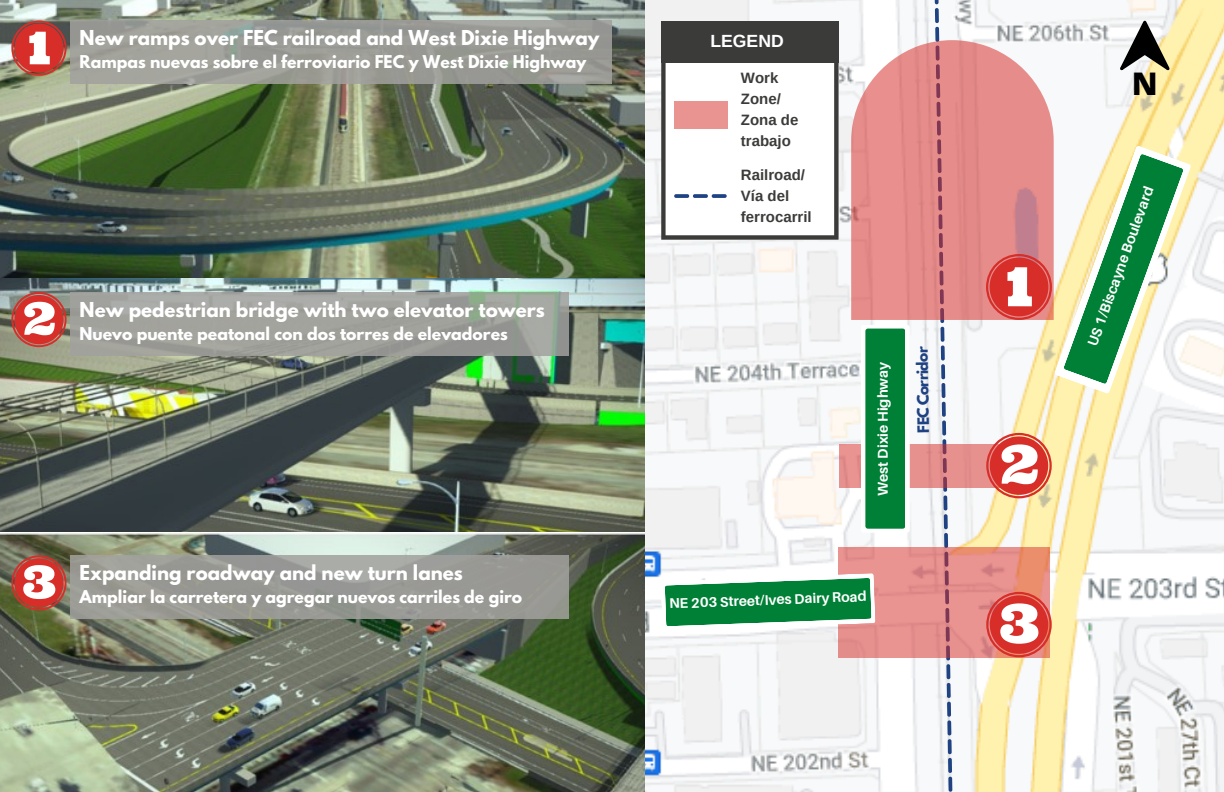
<style>
.page{position:relative;width:1224px;height:792px;background:#fff}
.page>*{position:absolute;margin:0;border:0;box-sizing:border-box;transform-origin:0 0}
.t1{font:800 31.2px "Open Sans";color:#000}
.t2{font:700 18.2px "League Spartan";color:#fff}
.t3{font:700 17.6px "Arimo";color:#fff}
.t4{font:700 15.6px "League Spartan";color:#fff}
.t5{font:700 15px/21px "Arimo";color:#3b3b3a}
.t6{font:700 14.2px "Aileron";color:#fff}
.t7{font:700 14px "Aileron";color:#fff}
.t8{font:700 14px "League Spartan";color:#1f4283}
</style>
<div class="page">
<img style="left:0;top:0;width:646px;height:278px">
<img style="left:0;top:278px;width:646px;height:514px">
<img style="left:646px;top:0;width:578px;height:792px">
<svg style="left:11px;top:292px;width:56px;height:55px"></svg>
<svg style="left:11px;top:555px;width:56px;height:56px"></svg>
<div style="left:70px;top:21px;width:542px;height:63px;background:#9b9c97"></div>
<svg style="left:11px;top:21px;width:56px;height:55px;background:#c1645d"></svg>
<svg style="left:70px;top:292px;width:499px;height:63px;background:#a0a19c"></svg>
<svg style="left:70px;top:555px;width:499px;height:63px;background:#9a9a95"></svg>
<svg style="left:1120px;top:21px;width:49px;height:49px"></svg>
<svg style="left:661px;top:62px;width:178px;height:178px"></svg>
<div style="left:661px;top:21px;width:178px;height:41px;background:#3b3b3a"></div>
<div style="left:674px;top:101px;width:54px;height:28px;background:#ea9492"></div>
<svg style="left:674px;top:194px;width:53px;height:4px"></svg>
<svg style="left:935px;top:0;width:17px;height:792px"></svg>
<svg style="left:839px;top:444px;width:147px;height:43px;background:#e28d8c"></svg>
<div style="left:861px;top:325px;width:49px;height:208px;background:#fff;border-radius:3px"></div>
<div style="left:865px;top:329px;width:40px;height:200px;background:#008037;border-radius:3px"></div>
<svg style="left:851px;top:40px;width:203px;height:280px;background:#e49594"></svg>
<svg style="left:986px;top:146px;width:205px;height:248px"></svg>
<svg style="left:986px;top:433px;width:66px;height:65px"></svg>
<svg style="left:839px;top:547px;width:211px;height:110px;background:#e58e8a"></svg>
<svg style="left:660px;top:573px;width:216px;height:58px"></svg>
<svg style="left:986px;top:592px;width:66px;height:65px"></svg>
<p class="t2" style="left:80px;top:29px;width:521px">New ramps over FEC railroad and West Dixie Highway</p>
<h1 class="t4" style="left:80px;top:54px;width:508px">Rampas nuevas sobre el ferroviario FEC y West Dixie Highway</h1>
<h3 class="t2" style="left:80px;top:300px;width:467px">New pedestrian bridge with two elevator towers</h3>
<h3 class="t4" style="left:80px;top:325px;width:430px">Nuevo puente peatonal con dos torres de elevadores</h3>
<p class="t2" style="left:80px;top:564px;width:385px">Expanding roadway and new turn lanes</p>
<p class="t4" style="left:80px;top:589px;width:444px">Ampliar la carretera y agregar nuevos carriles de giro</p>
<p class="t3" style="left:710px;top:32px;width:75px">LEGEND</p>
<p class="t5" style="left:741px;top:68px;width:59px">Work<br>Zone/<br>Zona de trabajo</p>
<p class="t5" style="left:741px;top:164px;width:72px">Railroad/<br>Vía del ferrocarril</p>
<h3 class="t6" style="left:874px;top:496px;width:136px;rotate:-90deg">West Dixie Highway</h3>
<p class="t8" style="left:917px;top:433px;width:88px;rotate:-91deg">FEC Corr di or</p>
<p class="t7" style="left:669px;top:595px;width:199px;rotate:-2deg">NE 203 Street/Ives Dairy Road</p>
<h3 class="t1" style="left:1132px;top:62px;width:27px">N</h3>
<p class="t6" style="left:1084px;top:342px;width:170px;rotate:-70deg">US 1/Biscayne Boulevard</p>
</div>
